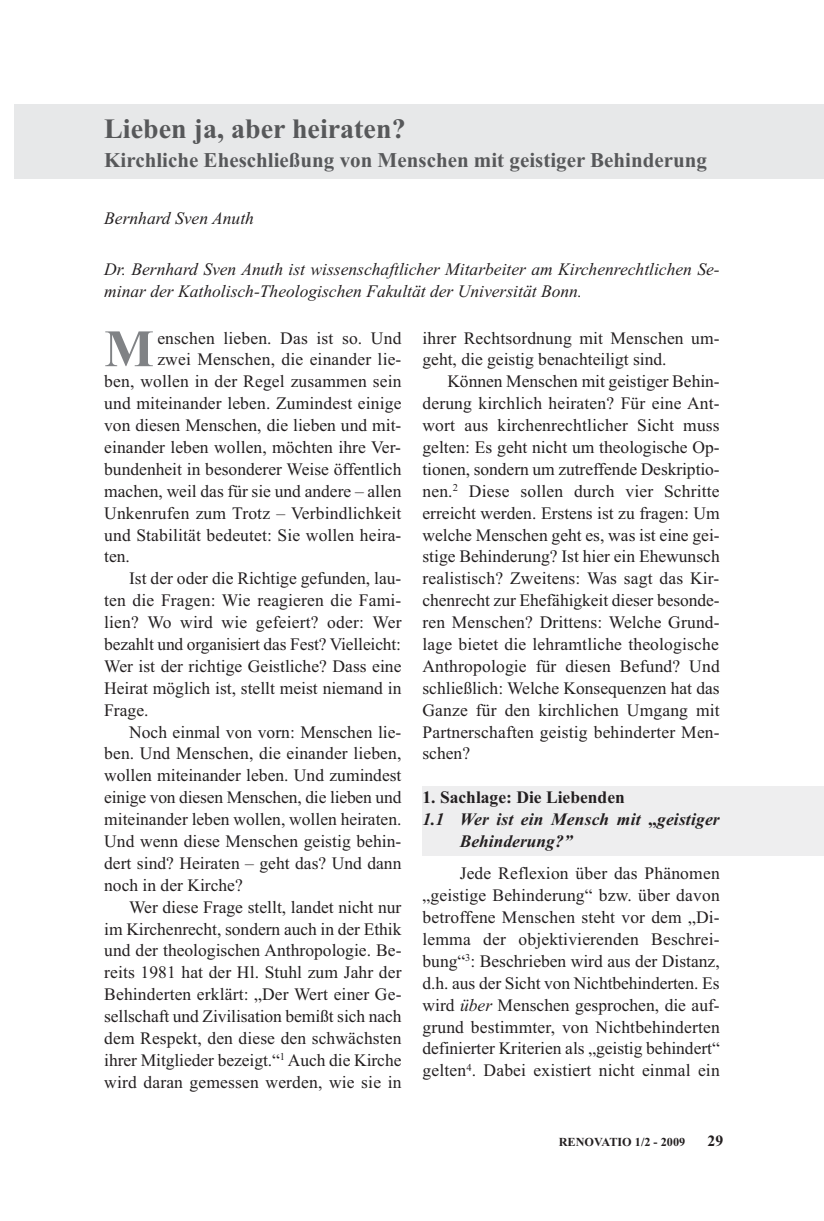
<style>
.page{position:relative;width:824px;height:1221px;background:#fff}
.page>*{position:absolute;margin:0;border:0;box-sizing:border-box;transform-origin:0 0}
.t1{font:700 52.5px "Times New Roman";color:#808285}
.t2{font:700 28px "Times New Roman";color:#57585a}
.t3{font:700 21px "Times New Roman";color:#57585a}
.t4{font:17.5px/21.9px "Times New Roman";color:#231f20;text-align:justify}
.t5{font:italic 17.5px/21.9px "Times New Roman";color:#231f20}
.t6{font:italic 700 17.5px "Times New Roman";letter-spacing:.01em;color:#231f20}
.t7{font:700 17.5px "Times New Roman";color:#231f20}
.t8{font:700 15.75px "Times New Roman";color:#231f20}
.t9{font:700 12.25px "Times New Roman";color:#231f20}
.s1{font-style:normal}
.s2{font-style:italic}
</style>
<div class="page">
<div style="left:422px;top:786px;width:401px;height:69px;background:#eeeeef"></div>
<div style="left:15px;top:104px;width:808px;height:75px;background:#e7e8e9"></div>
<h2 class="t2" style="left:104px;top:112px;width:303px">Lieben ja, aber heiraten?</h2>
<p class="t3" style="left:104px;top:147px;width:604px">Kirchliche Eheschließung von Menschen mit geistiger Behinderung</p>
<p class="t5" style="left:104px;top:207px;width:151px">Bernhard Sven Anuth</p>
<p class="t5" style="left:104px;top:258px;width:617px">Dr. Bernhard Sven Anuth ist wissenschaftlicher Mitarbeiter am Kirchenrechtlichen Se&shy;minar der Katholisch-Theologischen Fakultät der Universität Bonn.</p>
<h1 class="t1" style="left:104px;top:317px;width:51px">M</h1>
<p class="t4" style="left:157px;top:326px;width:245px">enschen lieben. Das ist so. Und</p>
<p class="t4" style="left:157px;top:348px;width:245px">zwei Menschen, die einander lie-</p>
<p class="t4" style="left:104px;top:370px;width:299px">ben, wollen in der Regel zusammen sein</p>
<p class="t4" style="left:104px;top:392px;width:299px">und miteinander leben. Zumindest einige</p>
<p class="t4" style="left:104px;top:414px;width:299px">von diesen Menschen, die lieben und mit-</p>
<p class="t4" style="left:104px;top:436px;width:298px">einander leben wollen, möchten ihre Ver-</p>
<p class="t4" style="left:104px;top:458px;width:299px">bundenheit in besonderer Weise öffentlich</p>
<p class="t4" style="left:104px;top:480px;width:299px">machen, weil das für sie und andere – allen</p>
<p class="t4" style="left:104px;top:501px;width:299px">Unkenrufen zum Trotz – Verbindlichkeit</p>
<p class="t4" style="left:104px;top:523px;width:299px">und Stabilität bedeutet: Sie wollen heira-</p>
<p class="t4" style="left:104px;top:545px;width:27px">ten.</p>
<p class="t4" style="left:129px;top:567px;width:274px">Ist der oder die Richtige gefunden, lau-</p>
<p class="t4" style="left:104px;top:589px;width:299px">ten die Fragen: Wie reagieren die Fami-</p>
<p class="t4" style="left:104px;top:611px;width:299px">lien? Wo wird wie gefeiert? oder: Wer</p>
<p class="t4" style="left:104px;top:633px;width:298px">bezahlt und organisiert das Fest? Vielleicht:</p>
<p class="t4" style="left:104px;top:655px;width:299px">Wer ist der richtige Geistliche? Dass eine</p>
<p class="t4" style="left:104px;top:676px;width:299px">Heirat möglich ist, stellt meist niemand in</p>
<p class="t4" style="left:104px;top:698px;width:46px">Frage.</p>
<p class="t4" style="left:129px;top:720px;width:274px">Noch einmal von vorn: Menschen lie-</p>
<p class="t4" style="left:104px;top:742px;width:299px">ben. Und Menschen, die einander lieben,</p>
<p class="t4" style="left:104px;top:764px;width:299px">wollen miteinander leben. Und zumindest</p>
<p class="t4" style="left:104px;top:786px;width:299px">einige von diesen Menschen, die lieben und</p>
<p class="t4" style="left:104px;top:808px;width:299px">miteinander leben wollen, wollen heiraten.</p>
<p class="t4" style="left:104px;top:830px;width:299px">Und wenn diese Menschen geistig behin-</p>
<p class="t4" style="left:104px;top:851px;width:299px">dert sind? Heiraten – geht das? Und dann</p>
<p class="t4" style="left:104px;top:873px;width:140px">noch in der Kirche?</p>
<p class="t4" style="left:129px;top:895px;width:274px">Wer diese Frage stellt, landet nicht nur</p>
<p class="t4" style="left:104px;top:917px;width:299px">im Kirchenrecht, sondern auch in der Ethik</p>
<p class="t4" style="left:104px;top:939px;width:299px">und der theologischen Anthropologie. Be-</p>
<p class="t4" style="left:104px;top:961px;width:299px">reits 1981 hat der Hl. Stuhl zum Jahr der</p>
<p class="t4" style="left:104px;top:983px;width:299px">Behinderten erklärt: „Der Wert einer Ge-</p>
<p class="t4" style="left:104px;top:1005px;width:299px">sellschaft und Zivilisation bemißt sich nach</p>
<p class="t4" style="left:104px;top:1026px;width:299px">dem Respekt, den diese den schwächsten</p>
<p class="t4" style="left:104px;top:1048px;width:299px">ihrer Mitglieder bezeigt.“<sup>1</sup> Auch die Kirche</p>
<p class="t4" style="left:104px;top:1070px;width:299px">wird daran gemessen werden, wie sie in</p>
<p class="t4" style="left:422px;top:326px;width:299px">ihrer Rechtsordnung mit Menschen um&shy;geht, die geistig benachteiligt sind.</p>
<p class="t4" style="left:422px;top:370px;width:299px;text-indent:25px">Können Menschen mit geistiger Behin&shy;derung kirchlich heiraten? Für eine Ant&shy;wort aus kirchenrechtlicher Sicht muss gelten: Es geht nicht um theologische Op&shy;tionen, sondern um zutreffende Deskriptio&shy;nen.<sup>2</sup> Diese sollen durch vier Schritte erreicht werden. Erstens ist zu fragen: Um welche Menschen geht es, was ist eine gei&shy;stige Behinderung? Ist hier ein Ehewunsch realistisch? Zweitens: Was sagt das Kir&shy;chenrecht zur Ehefähigkeit dieser besonde&shy;ren Menschen? Drittens: Welche Grund&shy;lage bietet die lehramtliche theologische Anthropologie für diesen Befund? Und schließlich: Welche Konsequenzen hat das Ganze für den kirchlichen Umgang mit Partnerschaften geistig behinderter Men&shy;schen?</p>
<p class="t7" style="left:422px;top:787px;width:204px">1. Sachlage: Die Liebenden</p>
<p class="t6" style="left:422px;top:808px;width:299px">1.1 Wer ist ein Mensch mit <span class="s1">„</span>geistiger</p>
<p class="t6" style="left:459px;top:830px;width:114px">Behinderung?”</p>
<p class="t4" style="left:422px;top:862px;width:299px;text-indent:37px">Jede Reflexion über das Phänomen „geistige Behinderung“ bzw. über davon betroffene Menschen steht vor dem „Di&shy;lemma der objektivierenden Beschrei&shy;bung“<sup>3</sup>: Beschrieben wird aus der Distanz, d.h. aus der Sicht von Nichtbehinderten. Es wird <span class="s2">über</span> Menschen gesprochen, die auf&shy;grund bestimmter, von Nichtbehinderten definierter Kriterien als „geistig behindert“ gelten<sup>4</sup>. Dabei existiert nicht einmal ein</p>
<p class="t9" style="left:558px;top:1134px;width:128px">RENOVATIO 1/2 - 2009</p>
<p class="t8" style="left:707px;top:1131px;width:17px">29</p>
</div>
